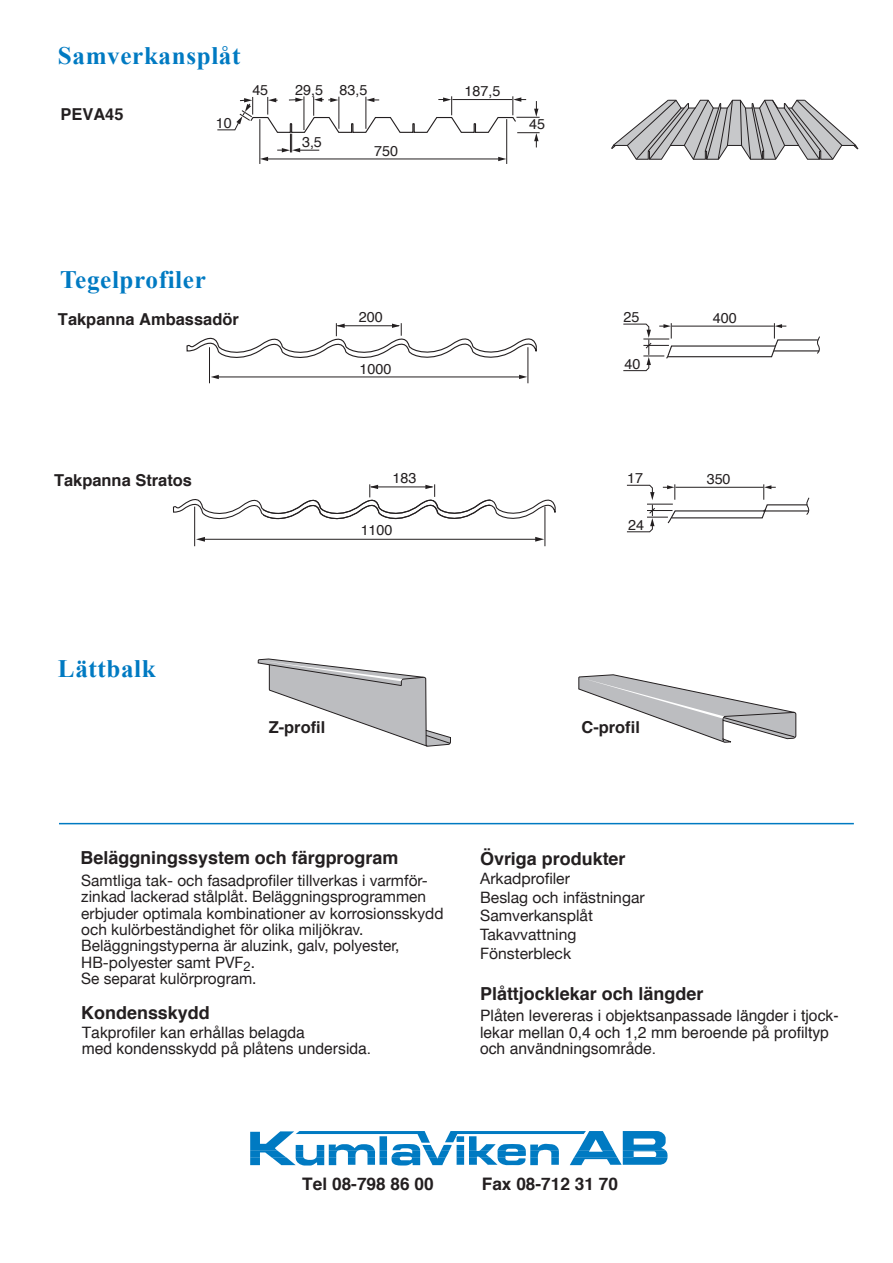
<style>
.page{position:relative;width:893px;height:1263px;background:#fff}
.page>*{position:absolute;margin:0;border:0;box-sizing:border-box;transform-origin:0 0}
.t1{font:700 25.05px "Times New Roman";letter-spacing:.025em;color:#007ac2}
.t2{font:700 18px "Helvetica";color:#231f20}
.t3{font:700 17.25px "Helvetica";color:#231f20}
.t4{font:700 16.5px "Helvetica";color:#231f20}
.t5{font:15.75px/16.5px "Helvetica Neue";color:#231f20}
.t6{font:15.75px/16.5px "Helvetica";color:#231f20}
.t7{font:14.4px "Helvetica";color:#231f20}
</style>
<div class="page">
<svg style="left:250px;top:1131px;width:418px;height:34px"></svg>
<svg style="left:257px;top:658px;width:194px;height:89px"></svg>
<svg style="left:579px;top:674px;width:218px;height:68px"></svg>
<hr style="left:59px;top:823px;width:795px;height:1px;background:#007ac2">
<hr style="left:216px;top:377px;width:305px;height:1px;background:#231f20">
<svg style="left:519px;top:375px;width:8px;height:4px"></svg>
<svg style="left:211px;top:375px;width:8px;height:4px"></svg>
<hr style="left:209px;top:347px;width:1px;height:36px;background:#231f20">
<hr style="left:528px;top:347px;width:1px;height:36px;background:#231f20">
<svg style="left:186px;top:323px;width:351px;height:41px"></svg>
<svg style="left:623px;top:323px;width:197px;height:48px"></svg>
<svg style="left:217px;top:96px;width:323px;height:65px"></svg>
<hr style="left:260px;top:119px;width:1px;height:45px;background:#231f20">
<hr style="left:506px;top:119px;width:1px;height:45px;background:#231f20">
<svg style="left:611px;top:100px;width:248px;height:60px"></svg>
<hr style="left:545px;top:507px;width:1px;height:39px;background:#231f20">
<hr style="left:202px;top:539px;width:336px;height:1px;background:#231f20">
<svg style="left:535px;top:537px;width:9px;height:5px"></svg>
<svg style="left:196px;top:537px;width:9px;height:5px"></svg>
<hr style="left:194px;top:507px;width:1px;height:39px;background:#231f20">
<svg style="left:626px;top:484px;width:184px;height:48px"></svg>
<svg style="left:172px;top:484px;width:384px;height:41px"></svg>
<h1 class="t1" style="left:58px;top:38px;width:184px">Samverkansplåt</h1>
<p class="t4" style="left:61px;top:101px;width:65px">PEVA45</p>
<p class="t7" style="left:216px;top:112px;width:17px">10</p>
<p class="t7" style="left:252px;top:78px;width:17px">45</p>
<p class="t7" style="left:295px;top:78px;width:29px">29,5</p>
<p class="t7" style="left:465px;top:80px;width:37px">187,5</p>
<p class="t7" style="left:340px;top:78px;width:29px">83,5</p>
<p class="t7" style="left:302px;top:131px;width:21px">3,5</p>
<p class="t7" style="left:374px;top:140px;width:25px">750</p>
<p class="t7" style="left:529px;top:113px;width:17px">45</p>
<h1 class="t1" style="left:60px;top:262px;width:147px">Tegelprofiler</h1>
<p class="t4" style="left:58px;top:305px;width:182px">Takpanna Ambassadör</p>
<p class="t4" style="left:54px;top:466px;width:139px">Takpanna Stratos</p>
<p class="t7" style="left:359px;top:306px;width:25px">200</p>
<p class="t7" style="left:360px;top:358px;width:33px">1000</p>
<p class="t7" style="left:392px;top:467px;width:25px">183</p>
<p class="t7" style="left:361px;top:519px;width:33px">1100</p>
<p class="t7" style="left:624px;top:306px;width:17px">25</p>
<p class="t7" style="left:713px;top:307px;width:25px">400</p>
<p class="t7" style="left:625px;top:352px;width:17px">40</p>
<p class="t7" style="left:627px;top:467px;width:17px">17</p>
<p class="t7" style="left:707px;top:468px;width:25px">350</p>
<p class="t7" style="left:628px;top:514px;width:17px">24</p>
<h1 class="t1" style="left:58px;top:651px;width:99px">Lättbalk</h1>
<p class="t4" style="left:269px;top:714px;width:58px">Z-profil</p>
<p class="t4" style="left:581px;top:714px;width:60px">C-profil</p>
<p class="t2" style="left:80px;top:843px;width:319px">Beläggningssystem och färgprogram</p>
<p class="t2" style="left:480px;top:844px;width:147px">Övriga produkter</p>
<p class="t5" style="left:81px;top:871px;width:364px">Samtliga tak- och fasadprofiler tillverkas i varmför&shy;zinkad lackerad stålplåt. Beläggningsprogrammen erbjuder optimala kombinationer av korrosionsskydd och kulörbeständighet för olika miljökrav.<br>Beläggningstyperna är aluzink, galv, polyester, HB-polyester samt PVF<sub>2</sub>.<br>Se separat kulörprogram.</p>
<p class="t5" style="left:480px;top:868px;width:166px;line-height:18.9px">Arkadprofiler<br>Beslag och infästningar<br>Samverkansplåt<br>Takavvattning<br>Fönsterbleck</p>
<p class="t2" style="left:480px;top:979px;width:225px">Plåttjocklekar och längder</p>
<p class="t6" style="left:480px;top:1008px;width:360px">Plåten levereras i objektsanpassade längder i tjock&shy;lekar mellan 0,4 och 1,2 mm beroende på profiltyp och användningsområde.</p>
<p class="t2" style="left:81px;top:998px;width:130px">Kondensskydd</p>
<p class="t6" style="left:82px;top:1024px;width:291px">Takprofiler kan erhållas belagda<br>med kondensskydd på plåtens undersida.</p>
<p class="t3" style="left:302px;top:1170px;width:133px">Tel 08-798 86 00</p>
<p class="t3" style="left:482px;top:1170px;width:138px">Fax 08-712 31 70</p>
</div>
